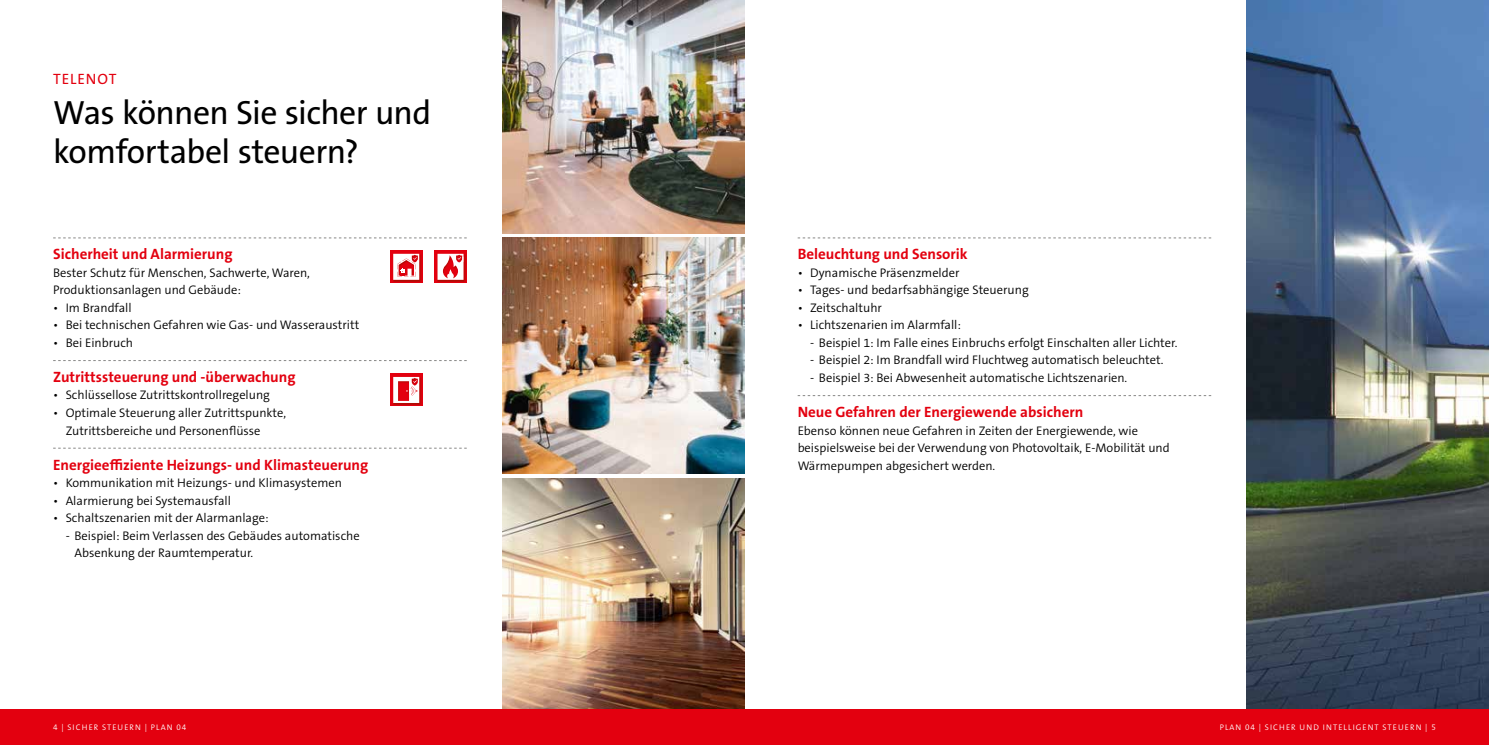
<style>
.page{position:relative;width:1489px;height:745px;background:#fff}
.page>*{position:absolute;margin:0;border:0;box-sizing:border-box;transform-origin:0 0}
.t1{font:33.75px/39.4px "The Sans B Plus W5 Plain";letter-spacing:-.02em;color:#000}
.t2{font:700 15px "The Sans B Plus W7";color:#e3000f}
.t3{font:15px "The Sans B Plus W5 Plain";letter-spacing:.06em;color:#e3000f}
.t4{font:300 12.5px/17.5px "The Sans B Plus W4";color:#000}
.t5{font:300 8.12px "The Sans B Plus W4";letter-spacing:.135em;color:#fff}
</style>
<div class="page">
<img style="left:502px;top:237px;width:242px;height:236px">
<img style="left:1246px;top:0;width:242px;height:709px">
<img style="left:502px;top:0;width:242px;height:233px">
<img style="left:502px;top:478px;width:242px;height:231px">
<svg style="left:53px;top:237px;width:414px;height:1px"></svg>
<svg style="left:53px;top:360px;width:414px;height:1px"></svg>
<svg style="left:53px;top:447px;width:414px;height:1px"></svg>
<svg style="left:797px;top:237px;width:414px;height:1px"></svg>
<svg style="left:797px;top:395px;width:414px;height:1px"></svg>
<div style="left:390px;top:250px;width:32px;height:33px;background:#e3000f"></div>
<img style="left:393px;top:253px;width:28px;height:29px">
<svg style="left:393px;top:253px;width:26px;height:26px"></svg>
<div style="left:434px;top:250px;width:33px;height:33px;background:#e3000f"></div>
<img style="left:437px;top:253px;width:29px;height:29px">
<svg style="left:437px;top:253px;width:26px;height:26px"></svg>
<div style="left:390px;top:373px;width:32px;height:33px;background:#e3000f"></div>
<img style="left:393px;top:377px;width:28px;height:28px">
<svg style="left:393px;top:376px;width:26px;height:26px"></svg>
<div style="left:0;top:709px;width:744px;height:35px;background:#e3000f"></div>
<div style="left:744px;top:709px;width:744px;height:35px;background:#e3000f"></div>
<p class="t3" style="left:53px;top:69px;width:65px">TELENOT</p>
<h1 class="t1" style="left:53px;top:92px;width:379px">Was können Sie sicher und komfortabel steuern?</h1>
<p class="t2" style="left:53px;top:244px;width:181px">Sicherheit und Alarmierung</p>
<p class="t4" style="left:53px;top:264px;width:258px">Bester Schutz für Menschen, Sachwerte, Waren,<br>Produktionsanlagen und Gebäude:</p>
<p class="t4" style="left:53px;top:299px;width:80px">• Im Brandfall</p>
<p class="t4" style="left:53px;top:316px;width:308px">• Bei technischen Gefahren wie Gas- und Wasseraustritt</p>
<p class="t4" style="left:53px;top:334px;width:81px">• Bei Einbruch</p>
<p class="t2" style="left:53px;top:367px;width:244px">Zutrittssteuerung und -überwachung</p>
<p class="t4" style="left:53px;top:386px;width:218px">• Schlüssellose Zutrittskontrollregelung</p>
<p class="t4" style="left:66px;top:404px;width:222px;text-indent:-12px">• Optimale Steuerung aller Zutrittspunkte,<br>Zutrittsbereiche und Personenflüsse</p>
<p class="t2" style="left:53px;top:454px;width:317px">Energieeffiziente Heizungs- und Klimasteuerung</p>
<p class="t4" style="left:53px;top:474px;width:290px">• Kommunikation mit Heizungs- und Klimasystemen</p>
<p class="t4" style="left:53px;top:491px;width:179px">• Alarmierung bei Systemausfall</p>
<p class="t4" style="left:53px;top:509px;width:217px">• Schaltszenarien mit der Alarmanlage:</p>
<p class="t4" style="left:74px;top:526px;width:287px;text-indent:-9px">- Beispiel: Beim Verlassen des Gebäudes automatische<br>Absenkung der Raumtemperatur.</p>
<p class="t2" style="left:797px;top:244px;width:171px">Beleuchtung und Sensorik</p>
<p class="t4" style="left:797px;top:264px;width:163px">• Dynamische Präsenzmelder</p>
<p class="t4" style="left:797px;top:281px;width:232px">• Tages- und bedarfsabhängige Steuerung</p>
<p class="t4" style="left:797px;top:299px;width:86px">• Zeitschaltuhr</p>
<p class="t4" style="left:797px;top:316px;width:165px">• Lichtszenarien im Alarmfall:</p>
<p class="t4" style="left:810px;top:334px;width:369px">- Beispiel 1: Im Falle eines Einbruchs erfolgt Einschalten aller Lichter.</p>
<p class="t4" style="left:810px;top:351px;width:355px">- Beispiel 2: Im Brandfall wird Fluchtweg automatisch beleuchtet.</p>
<p class="t4" style="left:810px;top:369px;width:318px">- Beispiel 3: Bei Abwesenheit automatische Lichtszenarien.</p>
<p class="t2" style="left:797px;top:402px;width:287px">Neue Gefahren der Energiewende absichern</p>
<p class="t4" style="left:797px;top:421px;width:373px">Ebenso können neue Gefahren in Zeiten der Energiewende, wie beispielsweise bei der Verwendung von Photovoltaik, E-Mobilität und<br>Wärmepumpen abgesichert werden.</p>
<p class="t5" style="left:53px;top:721px;width:135px">4 | SICHER STEUERN | PLAN 04</p>
<p class="t5" style="left:1219px;top:721px;width:218px">PLAN 04 | SICHER UND INTELLIGENT STEUERN | 5</p>
</div>
